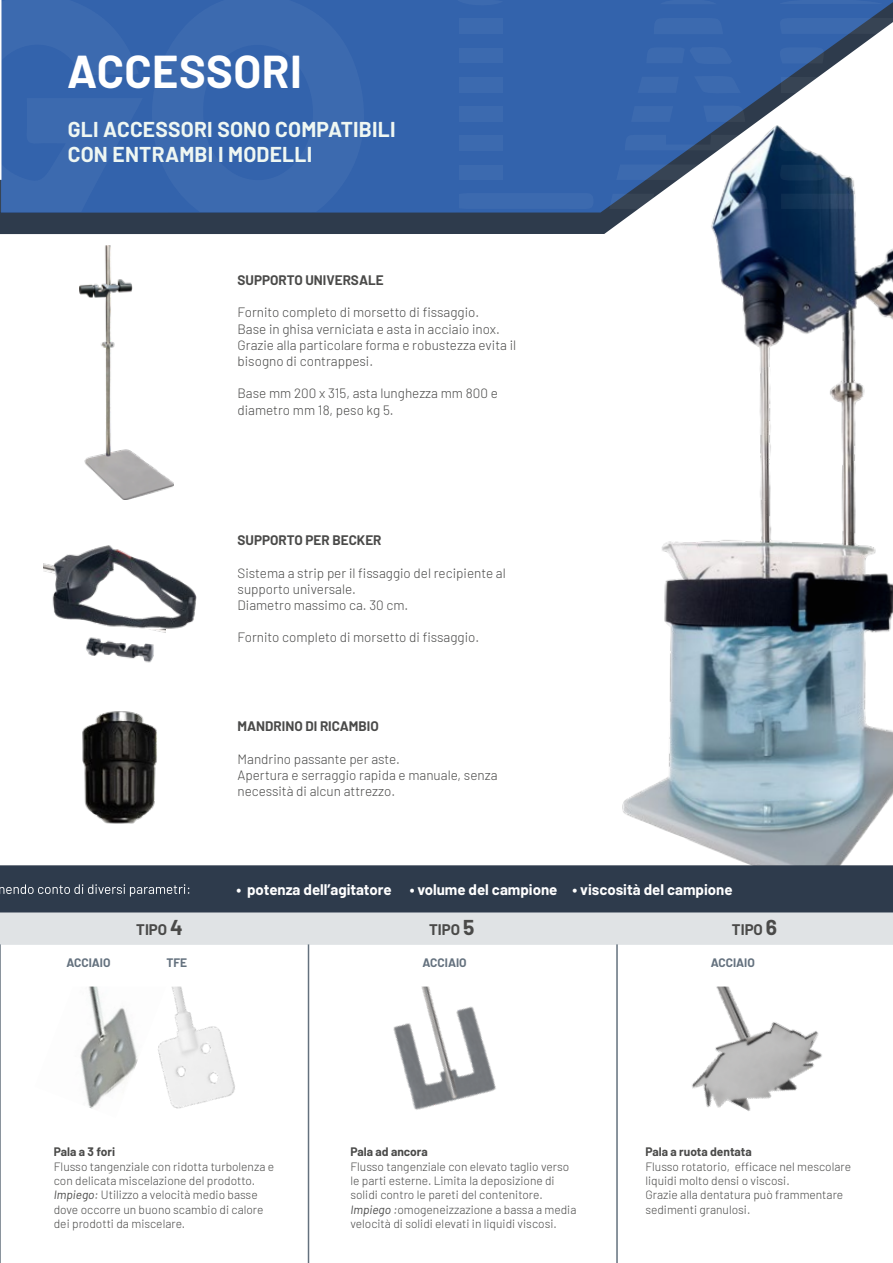
<style>
.page{position:relative;width:893px;height:1263px;background:#fff}
.page>*{position:absolute;margin:0;border:0;box-sizing:border-box;transform-origin:0 0}
.t1{font:700 45px "Barlow";letter-spacing:.01em;color:#fff}
.t2{font:700 21px/25.2px "Barlow";letter-spacing:.01em;color:#eff7f2}
.t3{font:700 15px "Barlow";color:#fff}
.t4{font:700 15px "Barlow";color:#4a4a49}
.t5{font:300 13.5px/16.2px "Barlow";color:#4a4a49}
.t6{font:700 13.5px "Barlow";color:#4a4a49}
.t7{font:300 12px/14.4px "Barlow";color:#4a4a49}
.t8{font:700 12px "Barlow";color:#4a4a49}
.t9{font:700 12px "Barlow";color:#64717e}
.s1{font-size:21px}
.s2{font-weight:400;font-style:italic}
</style>
<div class="page">
<img style="left:622px;top:234px;width:271px;height:630px">
<img style="left:692px;top:986px;width:130px;height:125px">
<img style="left:393px;top:986px;width:103px;height:124px">
<img style="left:80px;top:1044px;width:6px;height:47px">
<img style="left:86px;top:986px;width:149px;height:123px">
<img style="left:79px;top:245px;width:95px;height:254px">
<svg style="left:0;top:212px;width:856px;height:22px;background:#455365"></svg>
<svg style="left:1px;top:0;width:892px;height:213px;background:#4e75af"></svg>
<div style="left:0;top:864px;width:893px;height:83px;background:#e0e3e5"></div>
<div style="left:0;top:865px;width:893px;height:47px;background:#2e3b4c"></div>
<div style="left:0;top:945px;width:893px;height:41px;background:#fff"></div>
<hr style="left:308px;top:944px;width:1px;height:319px;background:#64717e">
<hr style="left:616px;top:944px;width:2px;height:319px;background:#64717e">
<hr style="left:0;top:944px;width:1px;height:319px;background:#64717e">
<svg style="left:0;top:0;width:140px;height:212px;background:#406db0"></svg>
<svg style="left:140px;top:0;width:230px;height:212px;background:#3766ad"></svg>
<svg style="left:616px;top:164px;width:144px;height:16px"></svg>
<svg style="left:778px;top:18px;width:115px;height:16px;background:#44689d"></svg>
<div style="left:459px;top:193px;width:134px;height:16px;background:#3c6aaf"></div>
<svg style="left:781px;top:106px;width:112px;height:15px"></svg>
<svg style="left:781px;top:194px;width:112px;height:15px"></svg>
<svg style="left:625px;top:135px;width:127px;height:15px"></svg>
<svg style="left:654px;top:18px;width:69px;height:16px"></svg>
<svg style="left:854px;top:76px;width:39px;height:17px"></svg>
<svg style="left:868px;top:134px;width:25px;height:17px"></svg>
<svg style="left:873px;top:165px;width:20px;height:15px"></svg>
<div style="left:459px;top:19px;width:44px;height:15px;background:#3c6aaf"></div>
<div style="left:459px;top:48px;width:44px;height:15px;background:#3c6aaf"></div>
<svg style="left:781px;top:77px;width:42px;height:16px"></svg>
<div style="left:459px;top:106px;width:44px;height:16px;background:#3c6aaf"></div>
<div style="left:459px;top:135px;width:44px;height:15px;background:#3c6aaf"></div>
<div style="left:459px;top:165px;width:44px;height:15px;background:#3c6aaf"></div>
<div style="left:459px;top:77px;width:44px;height:15px;background:#3c6aaf"></div>
<svg style="left:779px;top:135px;width:47px;height:16px"></svg>
<svg style="left:778px;top:165px;width:47px;height:16px"></svg>
<svg style="left:777px;top:47px;width:48px;height:16px"></svg>
<svg style="left:870px;top:48px;width:23px;height:15px"></svg>
<svg style="left:631px;top:106px;width:42px;height:16px"></svg>
<svg style="left:703px;top:106px;width:42px;height:16px"></svg>
<svg style="left:694px;top:75px;width:47px;height:19px"></svg>
<svg style="left:638px;top:77px;width:41px;height:16px"></svg>
<svg style="left:609px;top:194px;width:45px;height:15px"></svg>
<svg style="left:720px;top:193px;width:49px;height:17px"></svg>
<svg style="left:646px;top:46px;width:86px;height:19px;background:#3967ae"></svg>
<svg style="left:779px;top:0;width:104px;height:4px"></svg>
<svg style="left:660px;top:0;width:57px;height:4px"></svg>
<svg style="left:457px;top:0;width:46px;height:7px"></svg>
<img style="left:43px;top:545px;width:154px;height:85px">
<img style="left:86px;top:630px;width:80px;height:33px">
<svg style="left:0;top:884px;width:189px;height:12px"></svg>
<img style="left:82px;top:711px;width:75px;height:113px">
<h1 class="t1" style="left:67px;top:38px;width:236px">ACCESSORI</h1>
<h2 class="t2" style="left:68px;top:115px;width:329px">GLI ACCESSORI SONO COMPATIBILI<br>CON ENTRAMBI I MODELLI</h2>
<p class="t6" style="left:238px;top:270px;width:148px">SUPPORTO UNIVERSALE</p>
<p class="t5" style="left:238px;top:303px;width:280px">Fornito completo di morsetto di fissaggio.<br>Base in ghisa verniciata e asta in acciaio inox.<br>Grazie alla particolare forma e robustezza evita il bisogno di contrappesi.</p>
<p class="t5" style="left:238px;top:384px;width:262px">Base mm 200 x 315, asta lunghezza mm 800 e diametro mm 18, peso kg 5.</p>
<p class="t6" style="left:238px;top:530px;width:145px">SUPPORTO PER BECKER</p>
<p class="t5" style="left:238px;top:564px;width:270px">Sistema a strip per il fissaggio del recipiente al supporto universale.<br>Diametro massimo ca. 30 cm.</p>
<p class="t5" style="left:238px;top:628px;width:243px">Fornito completo di morsetto di fissaggio.</p>
<p class="t6" style="left:238px;top:716px;width:143px">MANDRINO DI RICAMBIO</p>
<p class="t5" style="left:238px;top:750px;width:261px">Mandrino passante per aste.<br>Apertura e serraggio rapida e manuale, senza necessità di alcun attrezzo.</p>
<p class="t3" style="left:236px;top:878px;width:498px">• potenza dell’agitatore • volume del campione • viscosità del campione</p>
<p class="t4" style="left:136px;top:918px;width:48px">TIPO <span class="s1">4</span></p>
<p class="t4" style="left:429px;top:918px;width:47px">TIPO <span class="s1">5</span></p>
<p class="t4" style="left:732px;top:918px;width:47px">TIPO <span class="s1">6</span></p>
<p class="t9" style="left:66px;top:953px;width:46px">ACCIAIO</p>
<p class="t9" style="left:167px;top:953px;width:22px">TFE</p>
<p class="t9" style="left:422px;top:953px;width:46px">ACCIAIO</p>
<p class="t9" style="left:711px;top:953px;width:46px">ACCIAIO</p>
<p class="t8" style="left:54px;top:1143px;width:63px">Pala a 3 fori</p>
<p class="t7" style="left:54px;top:1158px;width:222px">Flusso tangenziale con ridotta turbolenza e con delicata miscelazione del prodotto.<br><span class="s2">Impiego:</span> Utilizzo a velocità medio basse dove occorre un buono scambio di calore dei prodotti da miscelare.</p>
<p class="t8" style="left:350px;top:1143px;width:79px">Pala ad ancora</p>
<p class="t7" style="left:350px;top:1158px;width:228px">Flusso tangenziale con elevato taglio verso le parti esterne. Limita la deposizione di solidi contro le pareti del contenitore.<br><span class="s2">Impiego :</span>omogeneizzazione a bassa a media velocità di solidi elevati in liquidi viscosi.</p>
<p class="t8" style="left:645px;top:1143px;width:108px">Pala a ruota dentata</p>
<p class="t7" style="left:645px;top:1158px;width:207px">Flusso rotatorio, efficace nel mescolare liquidi molto densi o viscosi.<br>Grazie alla dentatura può frammentare sedimenti granulosi.</p>
</div>
